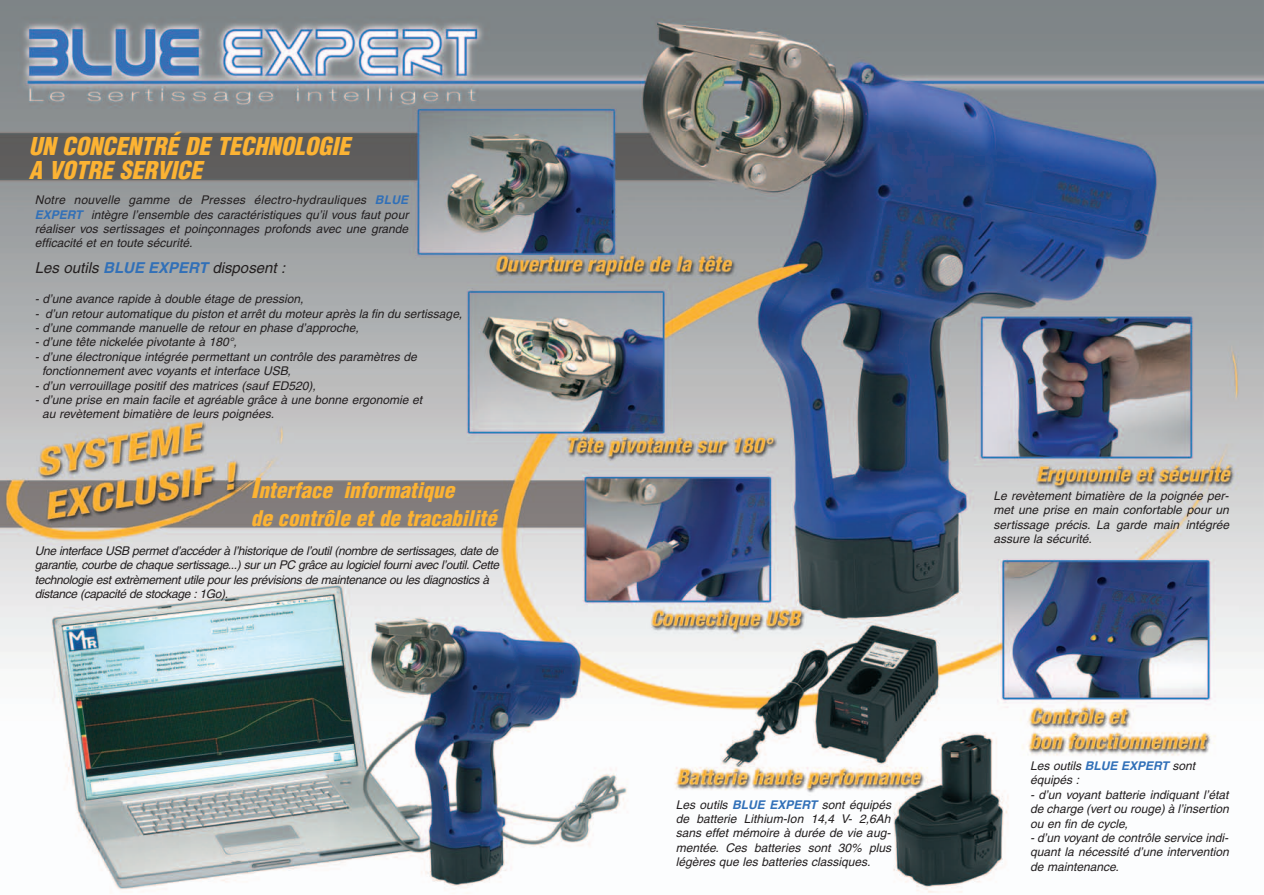
<style>
.page{position:relative;width:1264px;height:895px;background:#fff}
.page>*{position:absolute;margin:0;border:0;box-sizing:border-box;transform-origin:0 0}
.t1{font:italic 900 condensed 24px/24px "Helvetica";color:#fcb333}
.t2{font:italic 900 condensed 21px/27.9px "Helvetica";color:#fcb333}
.t3{font:italic 15px "Helvetica";color:#231f20}
.t4{font:italic 12px/14.4px "Helvetica";letter-spacing:-.02em;color:#231f20;text-align:justify}
.s1{font-weight:700;color:#3170b8}
.s2{font-size:27px}
</style>
<div class="page">
<img style="left:0;top:0;width:1264px;height:893px">
<h1 class="t1" style="left:29px;top:136px;width:328px">UN CONCENTRÉ DE TECHNOLOGIE<br>A VOTRE SERVICE</h1>
<p class="t4" style="left:35px;top:194px;width:377px">Notre nouvelle gamme de Presses électro-hydrauliques <span class="s1">BLUE EXPERT</span> intègre l’ensemble des caractéristiques qu’il vous faut pour réaliser vos sertissages et poinçonnages profonds avec une grande efficacité et en toute sécurité.</p>
<p class="t3" style="left:35px;top:262px;width:255px">Les outils <span class="s1">BLUE EXPERT</span> disposent :</p>
<p class="t4" style="left:35px;top:293px;width:272px">- d’une avance rapide à double étage de pression,</p>
<p class="t4" style="left:35px;top:307px;width:431px">- d’un retour automatique du piston et arrêt du moteur après la fin du sertissage,</p>
<p class="t4" style="left:35px;top:321px;width:328px">- d’une commande manuelle de retour en phase d’approche,</p>
<p class="t4" style="left:35px;top:336px;width:206px">- d’une tête nickelée pivotante à 180°,</p>
<p class="t4" style="left:42px;top:350px;width:378px;text-indent:-7px">- d’une électronique intégrée permettant un contrôle des paramètres de fonctionnement avec voyants et interface USB,</p>
<p class="t4" style="left:35px;top:379px;width:285px">- d’un verrouillage positif des matrices (sauf ED520),</p>
<p class="t4" style="left:42px;top:393px;width:384px;text-indent:-7px">- d’une prise en main facile et agréable grâce à une bonne ergonomie et au revètement bimatière de leurs poignées.</p>
<h2 class="t2" style="left:251px;top:478px;width:252px"><span class="s2">I</span>nterface informatique<br>de contrôle et de tracabilité</h2>
<p class="t4" style="left:35px;top:544px;width:468px;text-align:left">Une interface USB permetd’accéderà l’historique de l’outil(nombre de sertissages,date de garantie,courbe de chaque sertissage...)surun PC grâce au logicielfourniavec l’outil. Cette technologie estextrèmementutile pourles prévisions de maintenance ou les diagnostics à distance (capacité de stockage : 1Go).</p>
<p class="t4" style="left:676px;top:797px;width:219px">Les outils <span class="s1">BLUE EXPERT</span> sont équipés de batterie Lithium-Ion 14,4 V- 2,6Ah sans effet mémoire à durée de vie aug&shy;mentée. Ces batteries sont 30% plus légères que les batteries classiques.</p>
<p class="t4" style="left:993px;top:489px;width:239px">Le revètement bimatière de la poignée per&shy;met une prise en main confortable pour un sertissage précis. La garde main intégrée assure la sécurité.</p>
<p class="t4" style="left:1030px;top:759px;width:169px">Les outils <span class="s1">BLUE EXPERT</span> sont équipés :</p>
<p class="t4" style="left:1030px;top:788px;width:203px">- d’un voyant batterie indiquant l’état de charge (vert ou rouge) à l’insertion ou en fin de cycle,</p>
<p class="t4" style="left:1030px;top:831px;width:203px">- d’un voyant de contrôle service indi&shy;quant la nécessité d’une intervention de maintenance.</p>
</div>
